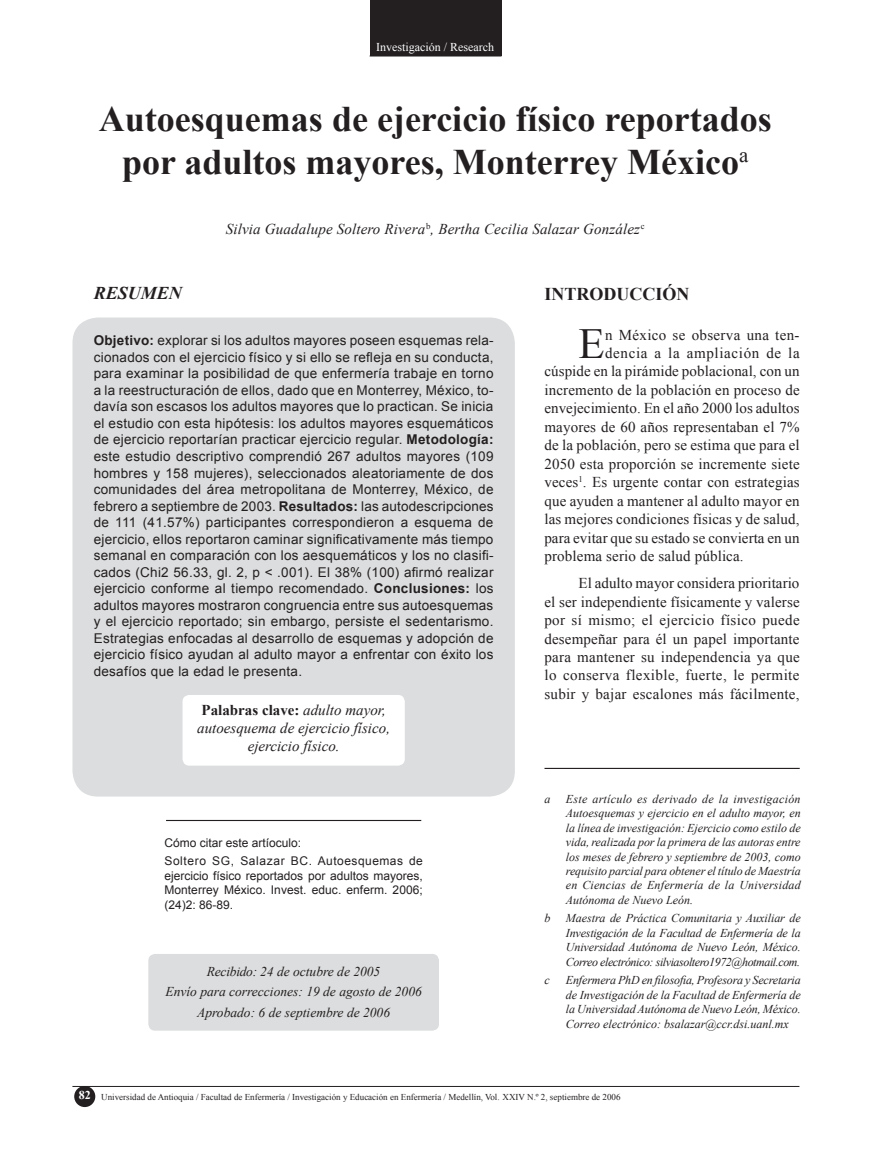
<style>
.page{position:relative;width:872px;height:1149px;background:#fff}
.page>*{position:absolute;margin:0;border:0;box-sizing:border-box;transform-origin:0 0}
.t1{font:42.9px "Times New Roman";color:#231f20}
.t2{font:700 36px/43.2px "Times New Roman";color:#231f20;text-align:center}
.t3{font:700 18px "Times New Roman";color:#231f20}
.t4{font:italic 700 18px "Times New Roman";color:#231f20}
.t5{font:15px/18.5px "Times New Roman";letter-spacing:.01em;color:#231f20;text-align:justify}
.t6{font:italic 15px/18px "Times New Roman";letter-spacing:.01em;color:#231f20;text-align:center}
.t7{font:15px "Times New Roman";letter-spacing:.045em;color:#231f20}
.t8{font:13.5px/16.5px "Arial";letter-spacing:.02em;color:#231f20;text-align:justify}
.t9{font:italic 13.5px/20.4px "Times New Roman";color:#231f20;text-align:center}
.t10{font:italic 12px/14.4px "Times New Roman";color:#231f20;text-align:justify}
.t11{font:12px/14.4px "Arial";letter-spacing:.005em;color:#231f20;text-align:justify}
.t12{font:12px/18.6px "Arial";letter-spacing:.04em;color:#231f20}
.t13{font:12px "Times New Roman";color:#fff}
.t14{font:9px "Times New Roman";color:#231f20}
.s1{font-weight:700}
.s2{font-weight:700;font-style:normal}
.s3{font-weight:700;font-size:12px;color:#fff}
</style>
<div class="page">
<hr style="left:72px;top:1085px;width:727px;height:1px;background:#231f20">
<div style="left:74px;top:1085px;width:21px;height:21px;background:#231f20;border-radius:50%"></div>
<div style="left:369px;top:0;width:132px;height:56px;background:#231f20"></div>
<hr style="left:369px;top:56px;width:132px;height:1px;background:#231f20">
<div style="left:148px;top:954px;width:291px;height:76px;background:#dcddde"></div>
<div style="left:72px;top:317px;width:443px;height:479px;background:#dcddde"></div>
<svg style="left:182px;top:694px;width:223px;height:71px"></svg>
<hr style="left:166px;top:819px;width:255px;height:1px;background:#231f20">
<hr style="left:544px;top:767px;width:255px;height:1px;background:#231f20">
<p class="t13" style="left:376px;top:39px;width:119px">Investigación / Research</p>
<h2 class="t2" style="left:99px;top:96px;width:674px">Autoesquemas de ejercicio físico reportados por adultos mayores, Monterrey México<sup>a</sup></h2>
<p class="t6" style="left:226px;top:220px;width:420px">Silvia Guadalupe Soltero Rivera <sup>b</sup>, Bertha Cecilia Salazar González <sup>c</sup></p>
<h3 class="t4" style="left:94px;top:280px;width:90px">RESUMEN</h3>
<p class="t8" style="left:94px;top:332px;width:401px"><span class="s1">Objetivo:</span> explorar si los adultos mayores poseen esquemas rela&shy;cionados con el ejercicio físico y si ello se refleja en su conducta, para examinar la posibilidad de que enfermería trabaje en torno a la reestructuración de ellos, dado que en Monterrey, México, to&shy;davía son escasos los adultos mayores que lo practican. Se inicia el estudio con esta hipótesis: los adultos mayores esquemáticos de ejercicio reportarían practicar ejercicio regular. <span class="s1">Metodología: </span>este estudio descriptivo comprendió 267 adultos mayores (109 hombres y 158 mujeres), seleccionados aleatoriamente de dos comunidades del área metropolitana de Monterrey, México, de febrero a septiembre de 2003. <span class="s1">Resultados:</span> las autodescripciones de 111 (41.57%) participantes correspondieron a esquema de ejercicio, ellos reportaron caminar significativamente más tiempo semanal en comparación con los aesquemáticos y los no clasifi&shy;cados (Chi2 56.33, gl. 2, p &lt; .001). El 38% (100) afirmó realizar ejercicio conforme al tiempo recomendado. <span class="s1">Conclusiones:</span> los adultos mayores mostraron congruencia entre sus autoesquemas y el ejercicio reportado; sin embargo, persiste el sedentarismo.<br>Estrategias enfocadas al desarrollo de esquemas y adopción de ejercicio físico ayudan al adulto mayor a enfrentar con éxito los desafíos que la edad le presenta.</p>
<p class="t6" style="left:197px;top:700px;width:194px"><span class="s2">Palabras clave:</span> adulto mayor, autoesquema de ejercicio físico, ejercicio físico.</p>
<p class="t12" style="left:164px;top:833px;width:260px">Cómo citar este artíoculo:<br>Soltero SG, Salazar BC. Autoesquemas de</p>
<p class="t11" style="left:164px;top:868px;width:260px">ejercicio físico reportados por adultos mayores, Monterrey México. Invest. educ. enferm. 2006; (24)2: 86-89.</p>
<p class="t9" style="left:165px;top:960px;width:258px">Recibido: 24 de octubre de 2005<br>Envío para correcciones: 19 de agosto de 2006<br>Aprobado: 6 de septiembre de 2006</p>
<h3 class="t3" style="left:544px;top:281px;width:146px">INTRODUCCIÓN</h3>
<h1 class="t1" style="left:578px;top:315px;width:28px">E</h1>
<p class="t5" style="left:605px;top:325px;width:196px">n México se observa una ten-</p>
<p class="t7" style="left:605px;top:343px;width:196px">dencia a la ampliación de la</p>
<p class="t5" style="left:544px;top:362px;width:257px">cúspide en la pirámide poblacional, con un</p>
<p class="t5" style="left:544px;top:380px;width:257px">incremento de la población en proceso de</p>
<p class="t5" style="left:544px;top:399px;width:257px">envejecimiento. En el año 2000 los adultos</p>
<p class="t5" style="left:544px;top:417px;width:257px">mayores de 60 años representaban el 7%</p>
<p class="t5" style="left:544px;top:435px;width:257px">de la población, pero se estima que para el</p>
<p class="t5" style="left:544px;top:454px;width:257px">2050 esta proporción se incremente siete</p>
<p class="t5" style="left:544px;top:472px;width:257px">veces<sup>1</sup>. Es urgente contar con estrategias</p>
<p class="t5" style="left:544px;top:491px;width:257px">que ayuden a mantener al adulto mayor en</p>
<p class="t5" style="left:544px;top:509px;width:257px">las mejores condiciones físicas y de salud,</p>
<p class="t5" style="left:544px;top:528px;width:257px">para evitar que su estado se convierta en un</p>
<p class="t5" style="left:544px;top:546px;width:201px">problema serio de salud pública.</p>
<p class="t5" style="left:544px;top:573px;width:257px;text-indent:34px">El adulto mayor considera prioritario el ser independiente físicamente y valerse por sí mismo; el ejercicio físico puede desempeñar para él un papel importante para mantener su independencia ya que lo conserva flexible, fuerte, le permite subir y bajar escalones más fácilmente,</p>
<p class="t10" style="left:544px;top:791px;width:7px">a</p>
<p class="t10" style="left:566px;top:791px;width:236px">Este artículo es derivado de la investigación Autoesquemas y ejercicio en el adulto mayor, en la línea de investigación: Ejercicio como estilo de vida, realizada por la primera de las autoras entre los meses de febrero y septiembre de 2003, como requisito parcial para obtener el título de Maestría en Ciencias de Enfermería de la Universidad Autónoma de Nuevo León.</p>
<p class="t10" style="left:544px;top:910px;width:7px">b</p>
<p class="t10" style="left:566px;top:910px;width:236px">Maestra de Práctica Comunitaria y Auxiliar de Investigación de la Facultad de Enfermería de la Universidad Autónoma de Nuevo León, México.<br>Correo electrónico: silviasoltero1972@hotmail.com.</p>
<p class="t10" style="left:544px;top:972px;width:7px">c</p>
<p class="t10" style="left:566px;top:972px;width:236px">Enfermera PhD en filosofia, Profesora y Secretaria de Investigación de la Facultad de Enfermería de la Universidad Autónoma de Nuevo León, México.<br>Correo electrónico: bsalazar@ccr.dsi.uanl.mx</p>
<p class="t14" style="left:79px;top:1090px;width:543px"><span class="s3">82</span> Universidad de Antioquia / Facultad de Enfermería / Investigación y Educación en Enfermería / Medellín, Vol. XXIV N.º 2, septiembre de 2006</p>
</div>
